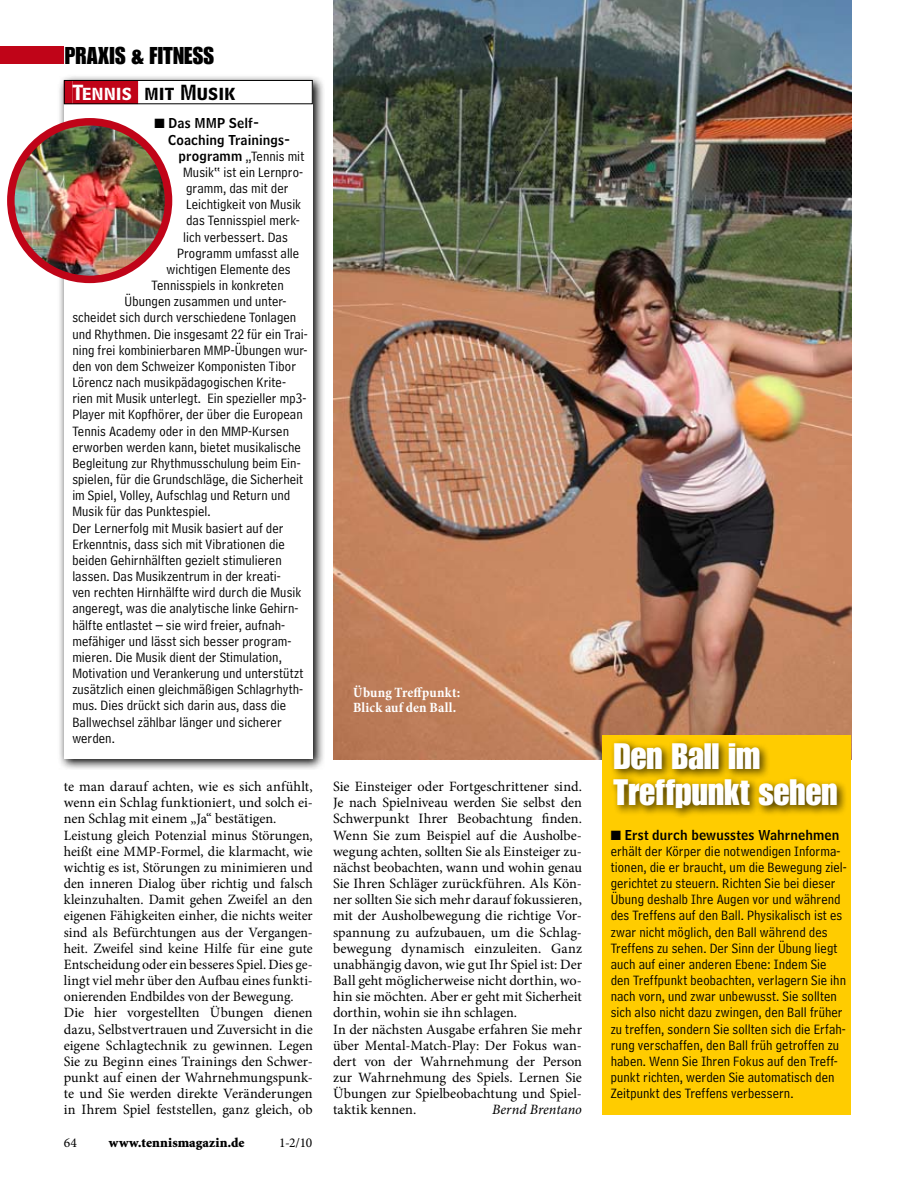
<style>
.page{position:relative;width:915px;height:1191px;background:#fff}
.page>*{position:absolute;margin:0;border:0;box-sizing:border-box;transform-origin:0 0}
.t1{font:36px/36px "Impact LT Std";letter-spacing:-.01em;color:#fff}
.t2{font:23.85px "Impact LT Std";letter-spacing:.01em;color:#000}
.t3{font:18px "Bell Centennial Std Bd Listing";letter-spacing:-.02em;color:#000}
.t4{font:14.25px/16.2px "Bell Centennial Std Address";letter-spacing:.005em;color:#000}
.t5{font:14.25px/16.2px "Minion Pro";color:#000}
.t6{font:700 condensed 14.25px/15px "Minion Pro";letter-spacing:.01em;color:#fff}
.t7{font:italic 14.25px "Minion Pro";color:#000}
.t8{font:13.5px/16.2px "Bell Centennial Std Name Num";letter-spacing:.015em;color:#000}
.t9{font:900 13.5px "Minion Std";letter-spacing:.005em;color:#000}
.t10{font:13.5px "Minion Pro";color:#000}
.s1{color:#fff}
.s2{font-family:"Bell Centennial Std Name Num";font-size:13.5px}
</style>
<div class="page">
<div style="left:0;top:47px;width:64px;height:17px;background:#c00418"></div>
<img style="left:333px;top:0;width:517px;height:759px">
<div style="left:602px;top:734px;width:248px;height:380px;background:#fc0"></div>
<div style="left:608px;top:738px;width:239px;height:82px;background:#000;opacity:.75"></div>
<svg style="left:57px;top:76px;width:267px;height:693px"></svg>
<div style="left:64px;top:81px;width:249px;height:678px;background:#fff"></div>
<div style="left:64px;top:81px;width:8px;height:23px;background:#c00418"></div>
<div style="left:72px;top:81px;width:66px;height:23px;background:#c00418"></div>
<div style="left:64px;top:80px;width:249px;height:24px;border:1px solid #000"></div>
<img style="left:11px;top:122px;width:157px;height:157px;border-radius:79px">
<div style="left:7px;top:118px;width:165px;height:165px;border:8px solid #c00418;border-radius:50%"></div>
<h2 class="t2" style="left:65px;top:41px;width:151px">Praxis &amp; Fitness</h2>
<p class="t3" style="left:72px;top:80px;width:164px"><span class="s1">Tennis</span> mit Musik</p>
<p class="t8" style="left:168px;top:115px;width:124px;text-indent:-14px">■ Das MMP Self-<br>Coaching Trainings-</p>
<p class="t4" style="left:178px;top:148px;width:127px"><span class="s2">programm</span> „Tennis mit</p>
<p class="t4" style="left:183px;top:164px;width:122px">Musik“ ist ein Lernpro-</p>
<p class="t4" style="left:186px;top:180px;width:104px">gramm, das mit der</p>
<p class="t4" style="left:186px;top:196px;width:116px">Leichtigkeit von Musik</p>
<p class="t4" style="left:186px;top:213px;width:115px">das Tennisspiel merk-</p>
<p class="t4" style="left:183px;top:229px;width:106px">lich verbessert. Das</p>
<p class="t4" style="left:177px;top:245px;width:124px">Programm umfasst alle</p>
<p class="t4" style="left:166px;top:261px;width:125px">wichtigen Elemente des</p>
<p class="t4" style="left:151px;top:277px;width:133px">Tennisspiels in konkreten</p>
<p class="t4" style="left:124px;top:293px;width:163px">Übungen zusammen und unter-</p>
<p class="t4" style="left:72px;top:310px;width:225px">scheidet sich durch verschiedene Tonlagen</p>
<p class="t4" style="left:72px;top:326px;width:237px">und Rhythmen. Die insgesamt 22 für ein Trai-</p>
<p class="t4" style="left:72px;top:342px;width:237px">ning frei kombinierbaren MMP-Übungen wur-</p>
<p class="t4" style="left:72px;top:358px;width:225px">den von dem Schweizer Komponisten Tibor</p>
<p class="t4" style="left:72px;top:374px;width:215px">Lörencz nach musikpädagogischen Krite-</p>
<p class="t4" style="left:72px;top:390px;width:235px">rien mit Musik unterlegt. Ein spezieller mp3-</p>
<p class="t4" style="left:72px;top:406px;width:232px">Player mit Kopfhörer, der über die European</p>
<p class="t4" style="left:72px;top:423px;width:218px">Tennis Academy oder in den MMP-Kursen</p>
<p class="t4" style="left:72px;top:439px;width:230px">erworben werden kann, bietet musikalische</p>
<p class="t4" style="left:72px;top:455px;width:230px">Begleitung zur Rhythmusschulung beim Ein-</p>
<p class="t4" style="left:72px;top:471px;width:232px">spielen, für die Grundschläge, die Sicherheit</p>
<p class="t4" style="left:72px;top:487px;width:219px">im Spiel, Volley, Aufschlag und Return und</p>
<p class="t4" style="left:72px;top:503px;width:140px">Musik für das Punktespiel.</p>
<p class="t4" style="left:72px;top:520px;width:213px">Der Lernerfolg mit Musik basiert auf der</p>
<p class="t4" style="left:72px;top:536px;width:214px">Erkenntnis, dass sich mit Vibrationen die</p>
<p class="t4" style="left:72px;top:552px;width:211px">beiden Gehirnhälften gezielt stimulieren</p>
<p class="t4" style="left:72px;top:568px;width:210px">lassen. Das Musikzentrum in der kreati-</p>
<p class="t4" style="left:72px;top:584px;width:230px">ven rechten Hirnhälfte wird durch die Musik</p>
<p class="t4" style="left:72px;top:600px;width:227px">angeregt, was die analytische linke Gehirn-</p>
<p class="t4" style="left:72px;top:617px;width:214px">hälfte entlastet – sie wird freier, aufnah-</p>
<p class="t4" style="left:72px;top:633px;width:220px">mefähiger und lässt sich besser program-</p>
<p class="t4" style="left:72px;top:649px;width:211px">mieren. Die Musik dient der Stimulation,</p>
<p class="t4" style="left:72px;top:665px;width:232px">Motivation und Verankerung und unterstützt</p>
<p class="t4" style="left:72px;top:681px;width:232px">zusätzlich einen gleichmäßigen Schlagrhyth-</p>
<p class="t4" style="left:72px;top:697px;width:215px">mus. Dies drückt sich darin aus, dass die</p>
<p class="t4" style="left:72px;top:714px;width:211px">Ballwechsel zählbar länger und sicherer</p>
<p class="t4" style="left:72px;top:730px;width:44px">werden.</p>
<p class="t5" style="left:64px;top:778px;width:250px">te man darauf achten, wie es sich anfühlt, wenn ein Schlag funktioniert, und solch ei&shy;nen Schlag mit einem „Ja“ bestätigen.<br>Leistung gleich Potenzial minus Störungen, heißt eine MMP-Formel, die klarmacht, wie wichtig es ist, Störungen zu minimieren und den inneren Dialog über richtig und falsch kleinzuhalten. Damit gehen Zweifel an den eigenen Fähigkeiten einher, die nichts weiter sind als Befürchtungen aus der Vergangen&shy;heit. Zweifel sind keine Hilfe für eine gute Entscheidung oder ein besseres Spiel. Dies ge&shy;lingt viel mehr über den Aufbau eines funkti&shy;onierenden Endbildes von der Bewegung.<br>Die hier vorgestellten Übungen dienen dazu, Selbstvertrauen und Zuversicht in die eigene Schlagtechnik zu gewinnen. Legen Sie zu Beginn eines Trainings den Schwer&shy;punkt auf einen der Wahrnehmungspunk&shy;te und Sie werden direkte Veränderungen in Ihrem Spiel feststellen, ganz gleich, ob</p>
<p class="t10" style="left:64px;top:1133px;width:15px">64</p>
<p class="t9" style="left:109px;top:1135px;width:137px">www.tennismagazin.de</p>
<p class="t10" style="left:279px;top:1133px;width:34px">1-2/10</p>
<p class="t6" style="left:353px;top:685px;width:109px">Übung Treffpunkt:<br>Blick auf den Ball.</p>
<p class="t5" style="left:333px;top:778px;width:250px">Sie Einsteiger oder Fortgeschrittener sind.<br>Je nach Spielniveau werden Sie selbst den Schwerpunkt Ihrer Beobachtung finden.<br>Wenn Sie zum Beispiel auf die Ausholbe&shy;wegung achten, sollten Sie als Einsteiger zu&shy;nächst beobachten, wann und wohin genau Sie Ihren Schläger zurückführen. Als Kön&shy;ner sollten Sie sich mehr darauf fokussieren, mit der Ausholbewegung die richtige Vor&shy;spannung zu aufzubauen, um die Schlag&shy;bewegung dynamisch einzuleiten. Ganz unabhängig davon, wie gut Ihr Spiel ist: Der Ball geht möglicherweise nicht dorthin, wo&shy;hin sie möchten. Aber er geht mit Sicherheit dorthin, wohin sie ihn schlagen.<br>In der nächsten Ausgabe erfahren Sie mehr über Mental-Match-Play: Der Fokus wan&shy;dert von der Wahrnehmung der Person zur Wahrnehmung des Spiels. Lernen Sie Übungen zur Spielbeobachtung und Spiel&shy;taktik kennen.</p>
<p class="t7" style="left:492px;top:1100px;width:91px">Bernd Brentano</p>
<h1 class="t1" style="left:613px;top:738px;width:226px">Den Ball im<br>Treffpunkt sehen</h1>
<p class="t8" style="left:610px;top:826px;width:230px">■ Erst durch bewusstes Wahrnehmen</p>
<p class="t4" style="left:610px;top:843px;width:237px">erhält der Körper die notwendigen Informa&shy;tionen, die er braucht, um die Bewegung ziel&shy;gerichtet zu steuern. Richten Sie bei dieser Übung deshalb Ihre Augen vor und während des Treffens auf den Ball. Physikalisch ist es zwar nicht möglich, den Ball während des Treffens zu sehen. Der Sinn der Übung liegt auch auf einer anderen Ebene: Indem Sie den Treffpunkt beobachten, verlagern Sie ihn nach vorn, und zwar unbewusst. Sie sollten sich also nicht dazu zwingen, den Ball früher zu treffen, sondern Sie sollten sich die Erfah&shy;rung verschaffen, den Ball früh getroffen zu haben. Wenn Sie Ihren Fokus auf den Treff&shy;punkt richten, werden Sie automatisch den Zeitpunkt des Treffens verbessern.</p>
</div>
